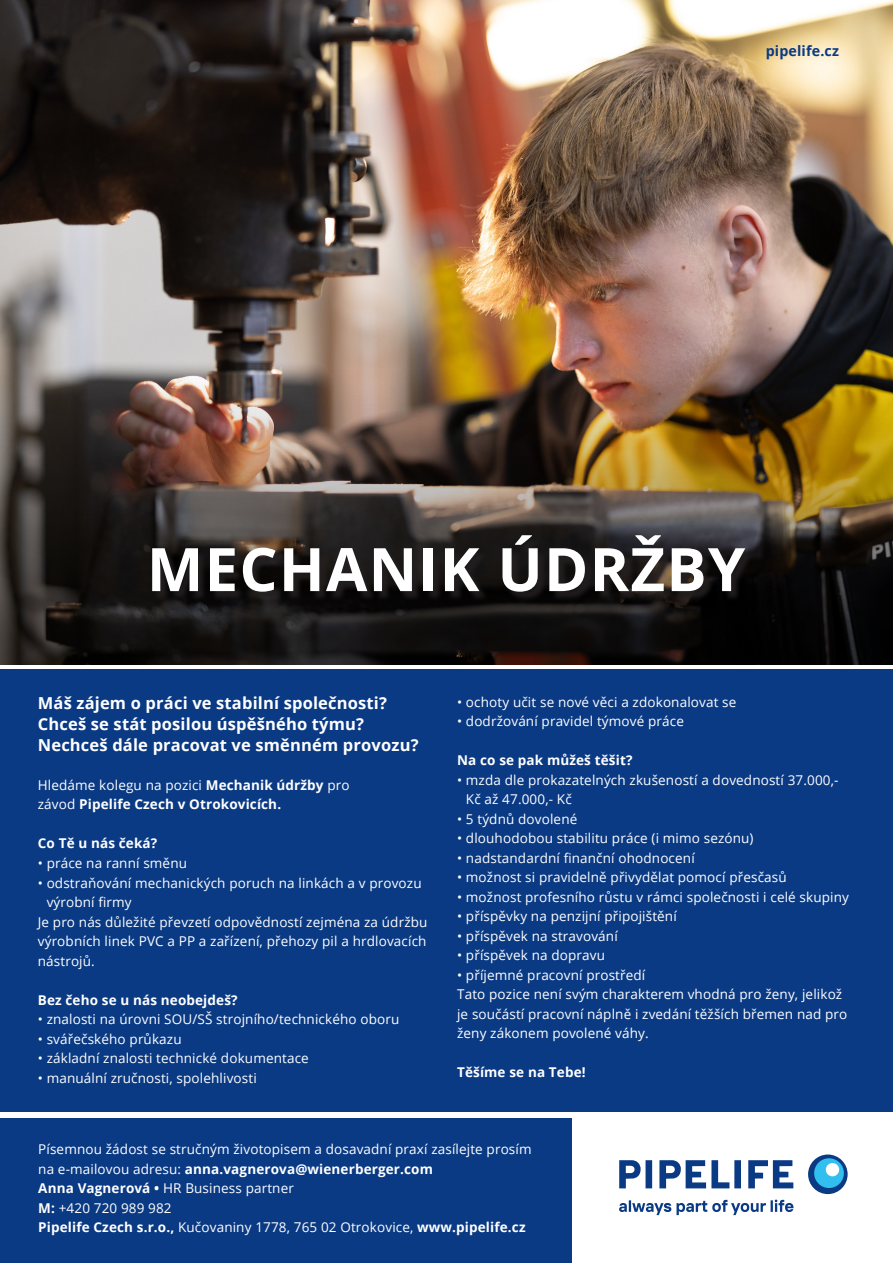
<style>
.page{position:relative;width:893px;height:1263px;background:#fff}
.page>*{position:absolute;margin:0;border:0;box-sizing:border-box;transform-origin:0 0}
.t1{font:700 60px "Open Sans";letter-spacing:.02em;color:#fff}
.t2{font:700 16.5px/21px "Open Sans";letter-spacing:.01em;color:#fff}
.t3{font:700 14.25px "Open Sans";letter-spacing:.01em;color:#0a3a84}
.t4{font:13.5px/19.5px "Open Sans";letter-spacing:.01em;color:#fff}
.t5{font:700 13.5px/19.5px "Open Sans";letter-spacing:.01em;color:#fff}
.s1{font-weight:400}
.s2{font-weight:700}
</style>
<div class="page">
<img style="left:0;top:0;width:893px;height:367px">
<img style="left:0;top:367px;width:893px;height:297px">
<div style="left:0;top:1118px;width:571px;height:145px;background:#0a3a84"></div>
<div style="left:0;top:670px;width:893px;height:442px;background:#0a3a84"></div>
<svg style="left:619px;top:1154px;width:229px;height:61px"></svg>
<div style="left:814px;top:1158px;width:30px;height:30px;background:#30bfef;border-radius:50%"></div>
<div style="left:826px;top:1163px;width:13px;height:13px;background:#fff;border-radius:50%"></div>
<div style="left:153px;top:537px;width:602px;height:65px;background:#231f20;opacity:.9"></div>
<p class="t3" style="left:766px;top:40px;width:75px">pipelife.cz</p>
<p class="t1" style="left:147px;top:527px;width:600px">MECHANIK ÚDRŽBY</p>
<p class="t2" style="left:38px;top:692px;width:382px">Máš zájem o práci ve stabilní společnosti?<br>Chceš se stát posilou úspěšného týmu?<br>Nechceš dále pracovat ve směnném provozu?</p>
<p class="t5" style="left:38px;top:775px;width:313px"><span class="s1">Hledáme kolegu na pozici</span> Mechanik údržby <span class="s1">pro závod</span> Pipelife Czech v Otrokovicích.</p>
<p class="t5" style="left:38px;top:833px;width:121px">Co Tě u nás čeká?</p>
<p class="t4" style="left:38px;top:853px;width:151px">• práce na ranní směnu</p>
<p class="t4" style="left:47px;top:872px;width:376px;text-indent:-9px">• odstraňování mechanických poruch na linkách a v provozu výrobní firmy</p>
<p class="t4" style="left:38px;top:911px;width:391px;text-align:justify">Je pro nás důležité převzetí odpovědností zejména za údržbu výrobních linek PVC a PP a zařízení, přehozy pil a hrdlovacích nástrojů.</p>
<p class="t5" style="left:38px;top:989px;width:201px">Bez čeho se u nás neobejdeš?</p>
<p class="t4" style="left:38px;top:1009px;width:363px">• znalosti na úrovni SOU/SŠ strojního/technického oboru</p>
<p class="t4" style="left:38px;top:1028px;width:145px">• svářečského průkazu</p>
<p class="t4" style="left:38px;top:1048px;width:272px">• základní znalosti technické dokumentace</p>
<p class="t4" style="left:38px;top:1067px;width:220px">• manuální zručnosti, spolehlivosti</p>
<p class="t4" style="left:457px;top:692px;width:281px">• ochoty učit se nové věci a zdokonalovat se</p>
<p class="t4" style="left:457px;top:711px;width:228px">• dodržování pravidel týmové práce</p>
<p class="t5" style="left:457px;top:750px;width:177px">Na co se pak můžeš těšit?</p>
<p class="t4" style="left:466px;top:770px;width:374px;text-indent:-9px">• mzda dle prokazatelných zkušeností a dovedností 37.000,-<br>Kč až 47.000,- Kč</p>
<p class="t4" style="left:457px;top:809px;width:122px">• 5 týdnů dovolené</p>
<p class="t4" style="left:457px;top:828px;width:298px">• dlouhodobou stabilitu práce (i mimo sezónu)</p>
<p class="t4" style="left:457px;top:848px;width:239px">• nadstandardní finanční ohodnocení</p>
<p class="t4" style="left:457px;top:867px;width:331px">• možnost si pravidelně přivydělat pomocí přesčasů</p>
<p class="t4" style="left:457px;top:887px;width:393px">• možnost profesního růstu v rámci společnosti i celé skupiny</p>
<p class="t4" style="left:457px;top:906px;width:221px">• příspěvky na penzijní připojištění</p>
<p class="t4" style="left:457px;top:926px;width:162px">• příspěvek na stravování</p>
<p class="t4" style="left:457px;top:945px;width:149px">• příspěvek na dopravu</p>
<p class="t4" style="left:457px;top:965px;width:190px">• příjemné pracovní prostředí</p>
<p class="t4" style="left:457px;top:984px;width:392px">Tato pozice není svým charakterem vhodná pro ženy, jelikož je součástí pracovní náplně i zvedání těžších břemen nad pro ženy zákonem povolené váhy.</p>
<p class="t5" style="left:457px;top:1062px;width:130px">Těšíme se na Tebe!</p>
<p class="t4" style="left:38px;top:1139px;width:495px">Písemnou žádost se stručným životopisem a dosavadní praxí zasílejte prosím na e-mailovou adresu: <span class="s2">anna.vagnerova@wienerberger.com</span></p>
<p class="t4" style="left:38px;top:1178px;width:257px"><span class="s2">Anna Vagnerová •</span> HR Business partner</p>
<p class="t4" style="left:38px;top:1198px;width:135px"><span class="s2">M:</span> +420 720 989 982</p>
<p class="t5" style="left:38px;top:1217px;width:489px">Pipelife Czech s.r.o., <span class="s1">Kučovaniny 1778, 765 02 Otrokovice,</span> www.pipelife.cz</p>
</div>
